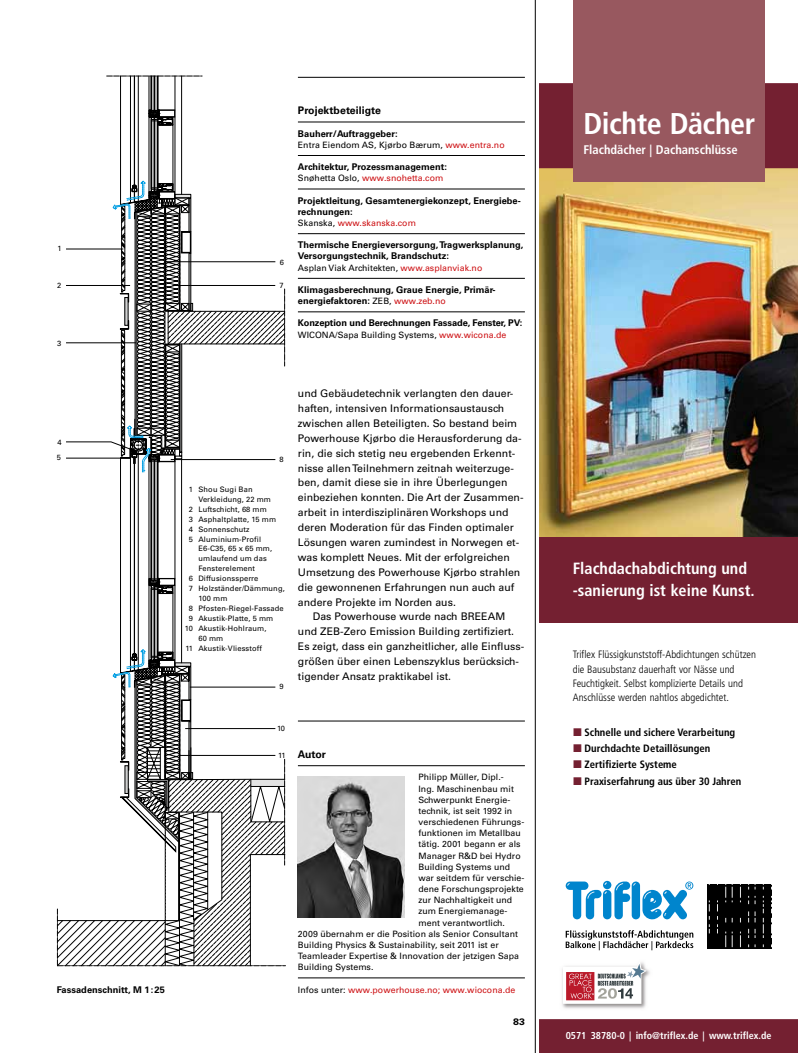
<style>
.page{position:relative;width:798px;height:1053px;background:#fff}
.page>*{position:absolute;margin:0;border:0;box-sizing:border-box;transform-origin:0 0}
.t1{font:700 condensed 30px "Frutiger LT";letter-spacing:-.015em;color:#fff}
.t2{font:700 condensed 16.25px/22.5px "Frutiger LT";color:#fff}
.t3{font:700 condensed 12.5px "Frutiger LT";color:#fff}
.t4{font:300 condensed 10.62px/14.1px "Frutiger LT";color:#000}
.t5{font:700 condensed 10.62px/16.2px "Frutiger LT";color:#000}
.t6{font:10.5px "Univers LT Std";letter-spacing:.005em;color:#000}
.t7{font:700 10.5px "Univers LT Std";letter-spacing:.005em;color:#000}
.t8{font:700 condensed 10px "Frutiger LT";color:#fff}
.t9{font:700 9.38px "Univers LT Std";color:#000;scale:1.13 1}
.t10{font:700 9.25px/11.1px "Univers LT Std";letter-spacing:.005em;color:#000}
.t11{font:8.75px "Univers LT Std";letter-spacing:.005em;color:#000}
.t12{font:8.75px "Univers LT Std";letter-spacing:.005em;color:#cd1013}
.t13{font:7.5px/15.6px "Univers LT Std";letter-spacing:.02em;color:#000}
.s1{color:#cd1013}
.s2{color:#000}
.s3{font-weight:400;font-size:8.75px}
.s4{font-weight:400;font-size:8.75px;color:#cd1013}
</style>
<div class="page">
<hr style="left:298px;top:720px;width:226px;height:1px;background:#000">
<hr style="left:298px;top:765px;width:226px;height:1px;background:#000">
<hr style="left:298px;top:977px;width:226px;height:1px;background:#000">
<img style="left:298px;top:776px;width:106px;height:141px">
<hr style="left:298px;top:77px;width:226px;height:1px;background:#000">
<hr style="left:298px;top:122px;width:226px;height:1px;background:#000">
<hr style="left:298px;top:155px;width:226px;height:1px;background:#000">
<hr style="left:298px;top:189px;width:226px;height:1px;background:#000">
<hr style="left:298px;top:233px;width:226px;height:1px;background:#000">
<hr style="left:298px;top:278px;width:226px;height:1px;background:#000">
<hr style="left:298px;top:311px;width:226px;height:1px;background:#000">
<img style="left:539px;top:83px;width:258px;height:969px">
<div style="left:572px;top:0;width:192px;height:182px;background:#98585f"></div>
<img style="left:707px;top:884px;width:64px;height:64px">
<div style="left:539px;top:537px;width:258px;height:85px;background:#742031"></div>
<img style="left:559px;top:957px;width:93px;height:52px">
<svg style="left:562px;top:961px;width:84px;height:42px"></svg>
<svg style="left:57px;top:76px;width:228px;height:890px"></svg>
<hr style="left:66px;top:285px;width:64px;height:1px;background:#000">
<hr style="left:535px;top:0;width:1px;height:1052px;background:#000">
<svg style="left:573px;top:728px;width:8px;height:8px"></svg>
<svg style="left:573px;top:744px;width:8px;height:8px"></svg>
<svg style="left:573px;top:760px;width:8px;height:8px"></svg>
<svg style="left:573px;top:777px;width:8px;height:7px"></svg>
<p class="t13" style="left:57px;top:240px;width:6px">1</p>
<p class="t13" style="left:57px;top:277px;width:6px">2</p>
<p class="t13" style="left:57px;top:335px;width:6px">3</p>
<p class="t13" style="left:57px;top:434px;width:6px">4<br>5</p>
<p class="t10" style="left:57px;top:984px;width:110px">Fassadenschnitt, M 1:25</p>
<p class="t10" style="left:152px;top:984px;width:17px">: 25</p>
<p class="t13" style="left:280px;top:254px;width:6px">6</p>
<p class="t13" style="left:279px;top:277px;width:6px">7</p>
<p class="t7" style="left:298px;top:104px;width:85px">Projektbeteiligte</p>
<p class="t10" style="left:298px;top:128px;width:101px">Bauherr/Auftraggeber:</p>
<p class="t11" style="left:298px;top:139px;width:208px">Entra Eiendom AS, Kjørbo Bærum, <span class="s1">www.entra.no</span></p>
<p class="t10" style="left:298px;top:161px;width:151px">Architektur, Prozessmanagement:</p>
<p class="t12" style="left:298px;top:173px;width:147px"><span class="s2">Snøhetta Oslo,</span> www.snohetta.com</p>
<p class="t10" style="left:298px;top:195px;width:224px">Projektleitung, Gesamtenergiekonzept, Energiebe&shy;rechnungen:</p>
<p class="t12" style="left:298px;top:218px;width:119px"><span class="s2">Skanska,</span> www.skanska.com</p>
<p class="t10" style="left:298px;top:239px;width:227px">Thermische Energieversorgung, Tragwerksplanung,<br>Versorgungstechnik, Brandschutz:</p>
<p class="t11" style="left:298px;top:262px;width:186px">Asplan Viak Architekten, <span class="s1">www.asplanviak.no</span></p>
<p class="t10" style="left:298px;top:284px;width:198px">Klimagasberechnung, Graue Energie, Primär&shy;energiefaktoren: <span class="s3">ZEB,</span> <span class="s4">www.zeb.no</span></p>
<p class="t10" style="left:298px;top:318px;width:226px">Konzeption und Berechnungen Fassade, Fenster, PV:</p>
<p class="t11" style="left:298px;top:329px;width:210px">WICONA/Sapa Building Systems, <span class="s1">www.wicona.de</span></p>
<p class="t13" style="left:279px;top:451px;width:6px">8</p>
<p class="t13" style="left:189px;top:481px;width:65px">1 Shou Sugi Ban</p>
<p class="t13" style="left:198px;top:491px;width:74px">Verkleidung, 22 mm</p>
<p class="t13" style="left:189px;top:501px;width:80px">2 Luftschicht, 68 mm</p>
<p class="t13" style="left:189px;top:511px;width:89px">3 Asphaltplatte, 15 mm</p>
<p class="t13" style="left:189px;top:521px;width:62px">4 Sonnenschutz</p>
<p class="t13" style="left:189px;top:531px;width:74px">5 Aluminium-Profil</p>
<p class="t13" style="left:198px;top:541px;width:75px">E6-C35, 65 x 65 mm,</p>
<p class="t13" style="left:198px;top:551px;width:70px">umlaufend um das</p>
<p class="t13" style="left:198px;top:561px;width:58px">Fensterelement</p>
<p class="t13" style="left:189px;top:570px;width:71px">6 Diffusionssperre</p>
<p class="t13" style="left:189px;top:580px;width:97px">7 Holzständer/Dämmung,</p>
<p class="t13" style="left:198px;top:590px;width:31px">100 mm</p>
<p class="t13" style="left:189px;top:600px;width:96px">8 Pfosten-Riegel-Fassade</p>
<p class="t13" style="left:189px;top:610px;width:86px">9 Akustik-Platte, 5 mm</p>
<p class="t13" style="left:185px;top:620px;width:83px">10 Akustik-Hohlraum,</p>
<p class="t13" style="left:198px;top:630px;width:26px">60 mm</p>
<p class="t13" style="left:185px;top:640px;width:78px">11 Akustik-Vliesstoff</p>
<p class="t13" style="left:279px;top:679px;width:6px">9</p>
<p class="t13" style="left:277px;top:721px;width:9px">10</p>
<p class="t13" style="left:278px;top:747px;width:9px">11</p>
<p class="t6" style="left:298px;top:387px;width:217px">und Gebäudetechnik verlangten den dauer-</p>
<p class="t6" style="left:298px;top:402px;width:208px">haften, intensiven Informationsaustausch</p>
<p class="t6" style="left:298px;top:417px;width:221px">zwischen allen Beteiligten. So bestand beim</p>
<p class="t6" style="left:298px;top:432px;width:225px">Powerhouse Kjørbo die Herausforderung da-</p>
<p class="t6" style="left:298px;top:446px;width:219px">rin, die sich stetig neu ergebenden Erkennt-</p>
<p class="t6" style="left:298px;top:461px;width:217px">nisse allen Teilnehmern zeitnah weiterzuge-</p>
<p class="t6" style="left:298px;top:476px;width:211px">ben, damit diese sie in ihre Überlegungen</p>
<p class="t6" style="left:298px;top:491px;width:227px">einbeziehen konnten. Die Art der Zusammen-</p>
<p class="t6" style="left:298px;top:506px;width:212px">arbeit in interdisziplinären Workshops und</p>
<p class="t6" style="left:298px;top:521px;width:217px">deren Moderation für das Finden optimaler</p>
<p class="t6" style="left:298px;top:536px;width:223px">Lösungen waren zumindest in Norwegen et-</p>
<p class="t6" style="left:298px;top:551px;width:213px">was komplett Neues. Mit der erfolgreichen</p>
<p class="t6" style="left:298px;top:565px;width:224px">Umsetzung des Powerhouse Kjørbo strahlen</p>
<p class="t6" style="left:298px;top:580px;width:218px">die gewonnenen Erfahrungen nun auch auf</p>
<p class="t6" style="left:298px;top:595px;width:159px">andere Projekte im Norden aus.</p>
<p class="t6" style="left:313px;top:610px;width:194px">Das Powerhouse wurde nach BREEAM</p>
<p class="t6" style="left:298px;top:625px;width:218px">und ZEB-Zero Emission Building zertifiziert.</p>
<p class="t6" style="left:298px;top:640px;width:228px">Es zeigt, dass ein ganzheitlicher, alle Einfluss-</p>
<p class="t6" style="left:298px;top:655px;width:222px">größen über einen Lebenszyklus berücksich-</p>
<p class="t6" style="left:298px;top:670px;width:155px">tigender Ansatz praktikabel ist.</p>
<p class="t7" style="left:298px;top:748px;width:30px">Autor</p>
<p class="t11" style="left:418px;top:772px;width:87px">Philipp Müller, Dipl.-</p>
<p class="t11" style="left:418px;top:783px;width:97px">Ing. Maschinenbau mit</p>
<p class="t11" style="left:418px;top:794px;width:93px">Schwerpunkt Energie-</p>
<p class="t11" style="left:418px;top:805px;width:95px">technik, ist seit 1992 in</p>
<p class="t11" style="left:418px;top:816px;width:107px">verschiedenen Führungs-</p>
<p class="t11" style="left:418px;top:827px;width:104px">funktionen im Metallbau</p>
<p class="t11" style="left:418px;top:839px;width:104px">tätig. 2001 begann er als</p>
<p class="t11" style="left:418px;top:850px;width:104px">Manager R&amp;D bei Hydro</p>
<p class="t11" style="left:418px;top:861px;width:93px">Building Systems und</p>
<p class="t11" style="left:418px;top:872px;width:107px">war seitdem für verschie-</p>
<p class="t11" style="left:418px;top:883px;width:107px">dene Forschungsprojekte</p>
<p class="t11" style="left:418px;top:894px;width:95px">zur Nachhaltigkeit und</p>
<p class="t11" style="left:418px;top:906px;width:90px">zum Energiemanage-</p>
<p class="t11" style="left:418px;top:917px;width:88px">ment verantwortlich.</p>
<p class="t11" style="left:298px;top:928px;width:221px">2009 übernahm er die Position als Senior Consultant</p>
<p class="t11" style="left:298px;top:939px;width:202px">Building Physics &amp; Sustainability, seit 2011 ist er</p>
<p class="t11" style="left:298px;top:950px;width:222px">Teamleader Expertise &amp; Innovation der jetzigen Sapa</p>
<p class="t11" style="left:298px;top:961px;width:77px">Building Systems.</p>
<p class="t12" style="left:298px;top:984px;width:219px"><span class="s2">Infos unter:</span> www.powerhouse.no; www.wiocona.de</p>
<p class="t9" style="left:513px;top:1016px;width:12px">83</p>
<h1 class="t1" style="left:583px;top:106px;width:173px">Dichte Dächer</h1>
<p class="t3" style="left:583px;top:142px;width:156px">Flachdächer | Dachanschlüsse</p>
<h2 class="t2" style="left:572px;top:557px;width:183px">Flachdachabdichtung und -sanierung ist keine Kunst.</h2>
<p class="t4" style="left:572px;top:647px;width:185px">Triflex Flüssigkunststoff-Abdichtungen schützen die Bausubstanz dauerhaft vor Nässe und Feuchtigkeit. Selbst komplizierte Details und Anschlüsse werden nahtlos abgedichtet.</p>
<p class="t5" style="left:584px;top:724px;width:158px">Schnelle und sichere Verarbeitung<br>Durchdachte Detaillösungen<br>Zertifizierte Systeme<br>Praxiserfahrung aus über 30 Jahren</p>
<p class="t8" style="left:565px;top:1029px;width:207px">0571 38780-0 | info@triflex.de | www.triflex.de</p>
</div>
